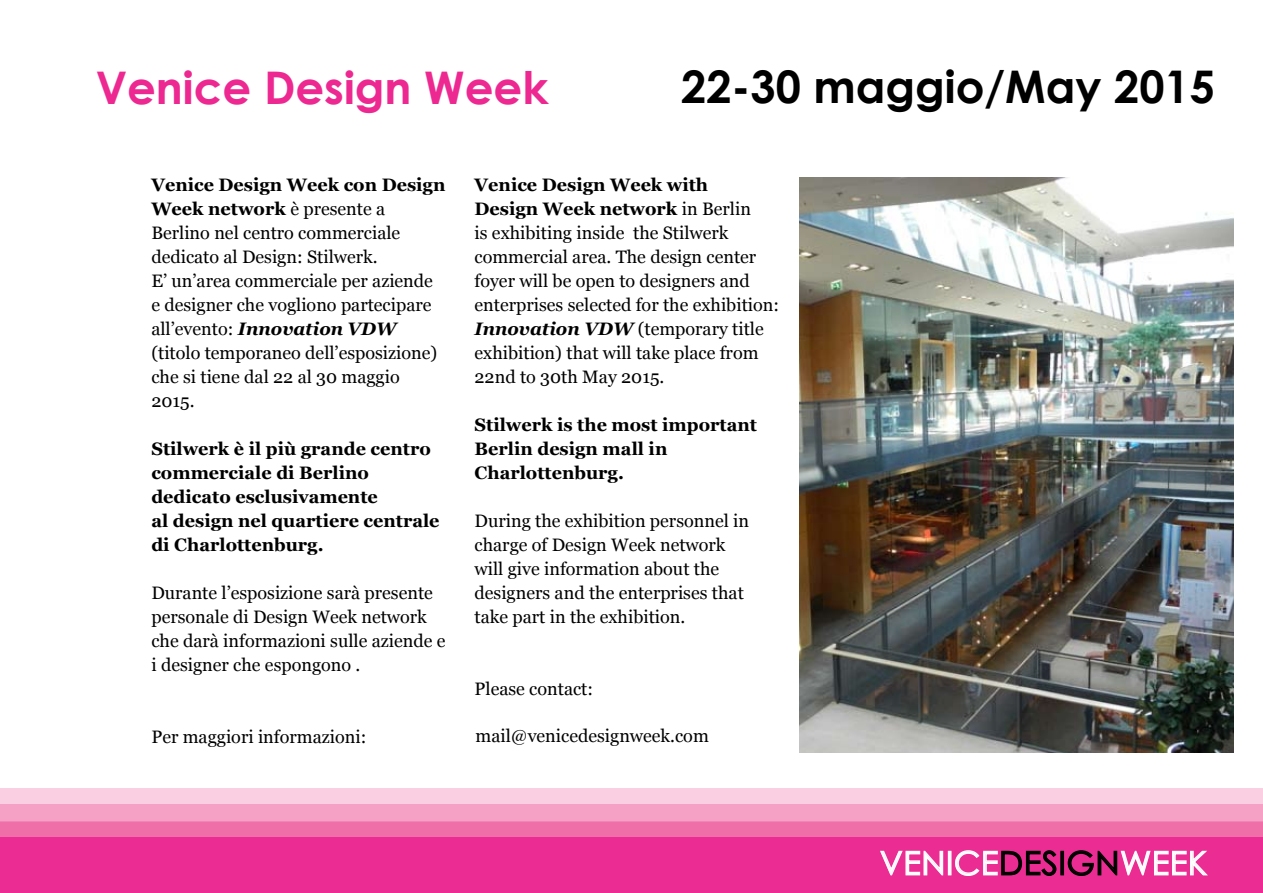
<style>
.page{position:relative;width:1263px;height:893px;background:#fff}
.page>*{position:absolute;margin:0;border:0;box-sizing:border-box;transform-origin:0 0}
.t1{font:700 45px "Century Gothic";color:#000}
.t2{font:700 45px "Century Gothic";color:#ed2891}
.t3{font:32.4px "Century Gothic";letter-spacing:.02em;color:#fff}
.t4{font:18px/24px "Georgia";color:#000}
.t5{font:700 18px/24px "Georgia";color:#000}
.s1{font-weight:700}
.s2{font-weight:700;font-style:italic}
.s3{color:#000}
</style>
<div class="page">
<div style="left:0;top:789px;width:1263px;height:104px;background:#facfe2"></div>
<div style="left:0;top:804px;width:1263px;height:89px;background:#f5a0c5"></div>
<svg style="left:0;top:821px;width:1263px;height:17px;background:#ee6ca7"></svg>
<div style="left:0;top:838px;width:1263px;height:55px;background:#eb2d93"></div>
<svg style="left:880px;top:850px;width:64px;height:26px"></svg>
<div style="left:948px;top:851px;width:3px;height:24px;border:1px solid #fff"></div>
<svg style="left:955px;top:850px;width:102px;height:26px"></svg>
<div style="left:1060px;top:851px;width:4px;height:24px;border:1px solid #000"></div>
<svg style="left:1067px;top:850px;width:141px;height:26px"></svg>
<img style="left:799px;top:177px;width:434px;height:576px">
<h1 class="t2" style="left:96px;top:54px;width:454px">Venice Design Week</h1>
<h1 class="t1" style="left:681px;top:53px;width:535px">22-30 maggio/May 2015</h1>
<p class="t4" style="left:151px;top:172px;width:296px"><span class="s1">Venice Design Week con Design<br>Week network</span> è presente a<br>Berlino nel centro commerciale dedicato al Design: Stilwerk.<br>E’ un’area commerciale per aziende e designer che vogliono partecipare all’evento: <span class="s2">Innovation VDW </span>(titolo temporaneo dell’esposizione) che si tiene dal 22 al 30 maggio<br>2015.</p>
<p class="t5" style="left:151px;top:436px;width:290px">Stilwerk è il più grande centro commerciale di Berlino dedicato esclusivamente<br>al design nel quartiere centrale di Charlottenburg.</p>
<p class="t4" style="left:151px;top:580px;width:296px">Durante l’esposizione sarà presente personale di Design Week network che darà informazioni sulle aziende e i designer che espongono .</p>
<p class="t4" style="left:151px;top:724px;width:216px">Per maggiori informazioni:</p>
<p class="t4" style="left:475px;top:172px;width:306px"><span class="s1">Venice Design Week with<br>Design Week network</span> in Berlin<br>is exhibiting inside the Stilwerk commercial area. The design center foyer will be open to designers and enterprises selected for the exhibition:<br><span class="s2">Innovation VDW</span> (temporary title exhibition) that will take place from<br>22nd to 30th May 2015.</p>
<p class="t5" style="left:475px;top:412px;width:284px">Stilwerk is the most important<br>Berlin design mall in<br>Charlottenburg.</p>
<p class="t4" style="left:475px;top:508px;width:276px">During the exhibition personnel in charge of Design Week network will give information about the designers and the enterprises that take part in the exhibition.</p>
<p class="t4" style="left:475px;top:676px;width:120px">Please contact:</p>
<p class="t4" style="left:476px;top:723px;width:235px">mail@venicedesignweek.com</p>
<h2 class="t3" style="left:880px;top:840px;width:328px">VENICE<span class="s3">DESIGN</span>WEEK</h2>
</div>
